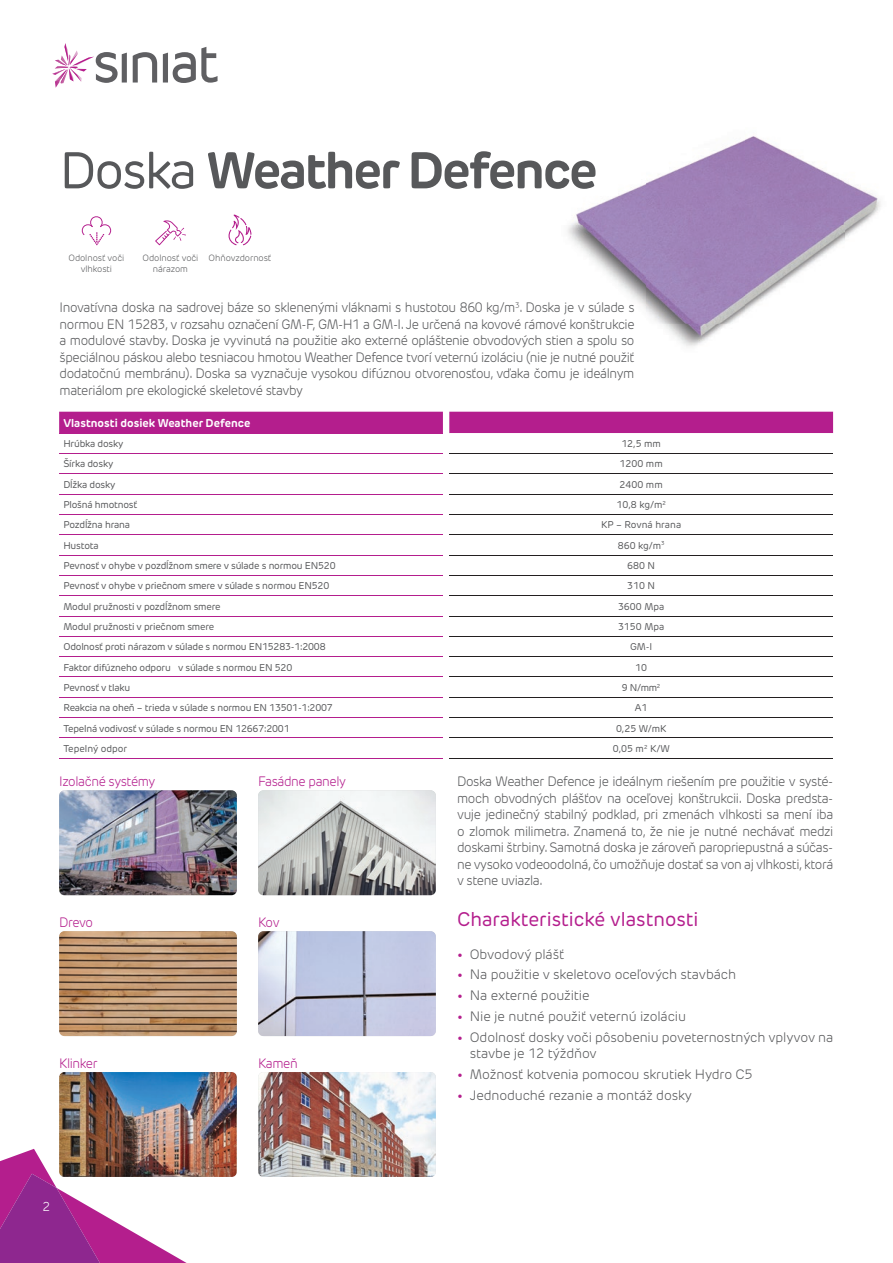
<style>
.page{position:relative;width:893px;height:1263px;background:#fff}
.page>*{position:absolute;margin:0;border:0;box-sizing:border-box;transform-origin:0 0}
.t1{font:700 51px "New Rubrik Edge";letter-spacing:-.04em;color:#57585a}
.t2{font:19.5px "New Rubrik Edge";color:#b41e8d}
.t3{font:300 13.5px/16.5px "New Rubrik Edge";letter-spacing:-.01em;color:#57585a;text-align:justify;scale:.96 1}
.t4{font:300 13.5px/16.5px "New Rubrik Edge";letter-spacing:-.01em;color:#57585a}
.t5{font:300 13.5px "New Rubrik Edge";letter-spacing:-.03em;color:#b41e8d;scale:.96 1}
.t6{font:300 12.75px "New Rubrik Edge";color:#fff}
.t7{font:700 11.25px "New Rubrik Edge";color:#fff}
.t8{font:9.75px "New Rubrik Edge";letter-spacing:-.02em;color:#57585a}
.t9{font:9.75px "New Rubrik Edge";color:#57585a}
.t10{font:300 9px/10.8px "New Rubrik Edge";letter-spacing:-.01em;color:#57585a}
.s1{font-weight:400}
.s2{color:#b41e8d}
</style>
<div class="page">
<img style="left:567px;top:136px;width:314px;height:211px">
<svg style="left:0;top:1149px;width:187px;height:114px"></svg>
<img style="left:59px;top:790px;width:178px;height:105px">
<img style="left:258px;top:790px;width:178px;height:105px">
<img style="left:59px;top:931px;width:178px;height:105px">
<img style="left:258px;top:931px;width:178px;height:105px">
<img style="left:59px;top:1072px;width:178px;height:105px">
<img style="left:258px;top:1072px;width:178px;height:105px">
<svg style="left:133px;top:52px;width:24px;height:31px"></svg>
<svg style="left:163px;top:47px;width:55px;height:36px"></svg>
<svg style="left:52px;top:43px;width:75px;height:45px"></svg>
<div style="left:59px;top:412px;width:774px;height:21px;background:#b41e8d"></div>
<hr style="left:59px;top:433px;width:384px;height:1px;background:#b41e8d">
<hr style="left:59px;top:453px;width:384px;height:1px;background:#b41e8d">
<hr style="left:59px;top:473px;width:384px;height:1px;background:#b41e8d">
<hr style="left:59px;top:494px;width:384px;height:1px;background:#b41e8d">
<hr style="left:59px;top:514px;width:384px;height:1px;background:#b41e8d">
<hr style="left:59px;top:534px;width:384px;height:1px;background:#b41e8d">
<hr style="left:59px;top:575px;width:384px;height:1px;background:#b41e8d">
<hr style="left:59px;top:595px;width:384px;height:1px;background:#b41e8d">
<hr style="left:59px;top:616px;width:384px;height:1px;background:#b41e8d">
<hr style="left:59px;top:636px;width:384px;height:1px;background:#b41e8d">
<hr style="left:59px;top:656px;width:384px;height:1px;background:#b41e8d">
<hr style="left:59px;top:676px;width:384px;height:1px;background:#b41e8d">
<hr style="left:59px;top:697px;width:384px;height:1px;background:#b41e8d">
<hr style="left:59px;top:717px;width:384px;height:1px;background:#b41e8d">
<hr style="left:59px;top:555px;width:384px;height:1px;background:#b41e8d">
<hr style="left:449px;top:453px;width:384px;height:1px;background:#231f20">
<hr style="left:449px;top:473px;width:384px;height:1px;background:#231f20">
<hr style="left:449px;top:494px;width:384px;height:1px;background:#231f20">
<hr style="left:449px;top:514px;width:384px;height:1px;background:#231f20">
<hr style="left:449px;top:534px;width:384px;height:1px;background:#231f20">
<hr style="left:449px;top:555px;width:384px;height:1px;background:#231f20">
<hr style="left:449px;top:575px;width:384px;height:1px;background:#231f20">
<hr style="left:449px;top:595px;width:384px;height:1px;background:#231f20">
<hr style="left:449px;top:616px;width:384px;height:1px;background:#231f20">
<hr style="left:449px;top:636px;width:384px;height:1px;background:#231f20">
<hr style="left:449px;top:656px;width:384px;height:1px;background:#231f20">
<hr style="left:449px;top:676px;width:384px;height:1px;background:#231f20">
<hr style="left:449px;top:697px;width:384px;height:1px;background:#231f20">
<hr style="left:449px;top:717px;width:384px;height:1px;background:#231f20">
<hr style="left:59px;top:737px;width:384px;height:1px;background:#b41e8d">
<hr style="left:59px;top:758px;width:384px;height:1px;background:#b41e8d">
<hr style="left:449px;top:737px;width:384px;height:1px;background:#231f20">
<hr style="left:449px;top:758px;width:384px;height:1px;background:#231f20">
<svg style="left:228px;top:215px;width:23px;height:30px"></svg>
<svg style="left:155px;top:220px;width:31px;height:25px"></svg>
<svg style="left:81px;top:216px;width:30px;height:29px"></svg>
<h1 class="t1" style="left:60px;top:138px;width:540px"><span class="s1">Doska</span> Weather Defence</h1>
<p class="t10" style="left:69px;top:252px;width:57px;text-align:center">Odolnosť voči vlhkosti</p>
<p class="t10" style="left:153px;top:252px;width:120px;text-indent:-10px">Odolnosť voči Ohňovzdornosť nárazom</p>
<p class="t3" style="left:60px;top:299px;width:600px">Inovatívna doska na sadrovej báze so sklenenými vláknami s hustotou 860 kg/m<sup>3</sup>. Doska je v súlade s normou EN 15283, v rozsahu označení GM-F, GM-H1 a GM-I. Je určená na kovové rámové konštrukcie a modulové stavby. Doska je vyvinutá na použitie ako externé opláštenie obvodových stien a spolu so špeciálnou páskou alebo tesniacou hmotou Weather Defence tvorí veternú izoláciu (nie je nutné použiť dodatočnú membránu). Doska sa vyznačuje vysokou difúznou otvorenosťou, vďaka čomu je ideálnym materiálom pre ekologické skeletové stavby</p>
<p class="t7" style="left:63px;top:416px;width:188px">Vlastnosti dosiek Weather Defence</p>
<p class="t8" style="left:63px;top:438px;width:62px">Hrúbka dosky</p>
<p class="t8" style="left:621px;top:438px;width:41px">12,5 mm</p>
<p class="t8" style="left:63px;top:458px;width:51px">Šírka dosky</p>
<p class="t8" style="left:620px;top:458px;width:45px">1200 mm</p>
<p class="t8" style="left:63px;top:478px;width:54px">Dĺžka dosky</p>
<p class="t8" style="left:620px;top:478px;width:45px">2400 mm</p>
<p class="t8" style="left:63px;top:499px;width:75px">Plošná hmotnosť</p>
<p class="t8" style="left:616px;top:499px;width:51px">10,8 kg/m<sup>2</sup></p>
<p class="t8" style="left:63px;top:519px;width:68px">Pozdĺžna hrana</p>
<p class="t9" style="left:601px;top:519px;width:82px">KP – Rovná hrana</p>
<p class="t8" style="left:63px;top:539px;width:37px">Hustota</p>
<p class="t8" style="left:618px;top:539px;width:48px">860 kg/m<sup>3</sup></p>
<p class="t8" style="left:63px;top:560px;width:274px">Pevnosť v ohybe v pozdĺžnom smere v súlade s normou EN520</p>
<p class="t8" style="left:627px;top:560px;width:29px">680 N</p>
<p class="t8" style="left:63px;top:580px;width:267px">Pevnosť v ohybe v priečnom smere v súlade s normou EN520</p>
<p class="t8" style="left:627px;top:580px;width:29px">310 N</p>
<p class="t8" style="left:63px;top:600px;width:159px">Modul pružnosti v pozdĺžnom smere</p>
<p class="t8" style="left:618px;top:600px;width:48px">3600 Mpa</p>
<p class="t8" style="left:63px;top:620px;width:152px">Modul pružnosti v priečnom smere</p>
<p class="t8" style="left:618px;top:620px;width:48px">3150 Mpa</p>
<p class="t8" style="left:63px;top:641px;width:264px">Odolnosť proti nárazom v súlade s normou EN15283-1:2008</p>
<p class="t8" style="left:630px;top:641px;width:24px">GM-I</p>
<p class="t8" style="left:63px;top:661px;width:230px">Faktor difúzneho odporu v súlade s normou EN 520</p>
<p class="t8" style="left:635px;top:661px;width:13px">10</p>
<p class="t8" style="left:63px;top:681px;width:69px">Pevnosť v tlaku</p>
<p class="t8" style="left:622px;top:681px;width:40px">9 N/mm<sup>2</sup></p>
<p class="t8" style="left:63px;top:702px;width:271px">Reakcia na oheň – trieda v súlade s normou EN 13501-1:2007</p>
<p class="t8" style="left:635px;top:702px;width:14px">A1</p>
<p class="t8" style="left:63px;top:722px;width:228px">Tepelná vodivosť v súlade s normou EN 12667:2001</p>
<p class="t8" style="left:616px;top:722px;width:52px">0,25 W/mK</p>
<p class="t9" style="left:63px;top:742px;width:65px">Tepelný odpor</p>
<p class="t8" style="left:613px;top:742px;width:59px">0,05 m<sup>2</sup> K/W</p>
<p class="t5" style="left:59px;top:773px;width:102px">Izolačné systémy</p>
<p class="t5" style="left:258px;top:773px;width:93px">Fasádne panely</p>
<p class="t3" style="left:457px;top:773px;width:393px">Doska Weather Defence je ideálnym riešením pre použitie v systé&shy;moch obvodných plášťov na oceľovej konštrukcii. Doska predsta&shy;vuje jedinečný stabilný podklad, pri zmenách vlhkosti sa mení iba o zlomok milimetra. Znamená to, že nie je nutné nechávať medzi doskami štrbiny. Samotná doska je zároveň paropriepustná a súčas&shy;ne vysoko vodeoodolná, čo umožňuje dostať sa von aj vlhkosti, ktorá v stene uviazla.</p>
<h2 class="t2" style="left:457px;top:907px;width:243px">Charakteristické vlastnosti</h2>
<p class="t4" style="left:457px;top:945px;width:109px"><span class="s2">•</span> Obvodový plášť</p>
<p class="t4" style="left:457px;top:966px;width:280px"><span class="s2">•</span> Na použitie v skeletovo oceľových stavbách</p>
<p class="t4" style="left:457px;top:987px;width:134px"><span class="s2">•</span> Na externé použitie</p>
<p class="t4" style="left:457px;top:1008px;width:230px"><span class="s2">•</span> Nie je nutné použiť veternú izoláciu</p>
<p class="t4" style="left:470px;top:1028px;width:365px;text-indent:-13px"><span class="s2">•</span> Odolnosť dosky voči pôsobeniu poveternostných vplyvov na stavbe je 12 týždňov</p>
<p class="t4" style="left:457px;top:1066px;width:297px"><span class="s2">•</span> Možnosť kotvenia pomocou skrutiek Hydro C5</p>
<p class="t4" style="left:457px;top:1086px;width:236px"><span class="s2">•</span> Jednoduché rezanie a montáž dosky</p>
<p class="t5" style="left:59px;top:914px;width:37px">Drevo</p>
<p class="t5" style="left:258px;top:914px;width:24px">Kov</p>
<p class="t5" style="left:59px;top:1055px;width:42px">Klinker</p>
<p class="t5" style="left:258px;top:1055px;width:43px">Kameň</p>
<p class="t6" style="left:43px;top:1198px;width:9px">2</p>
</div>
